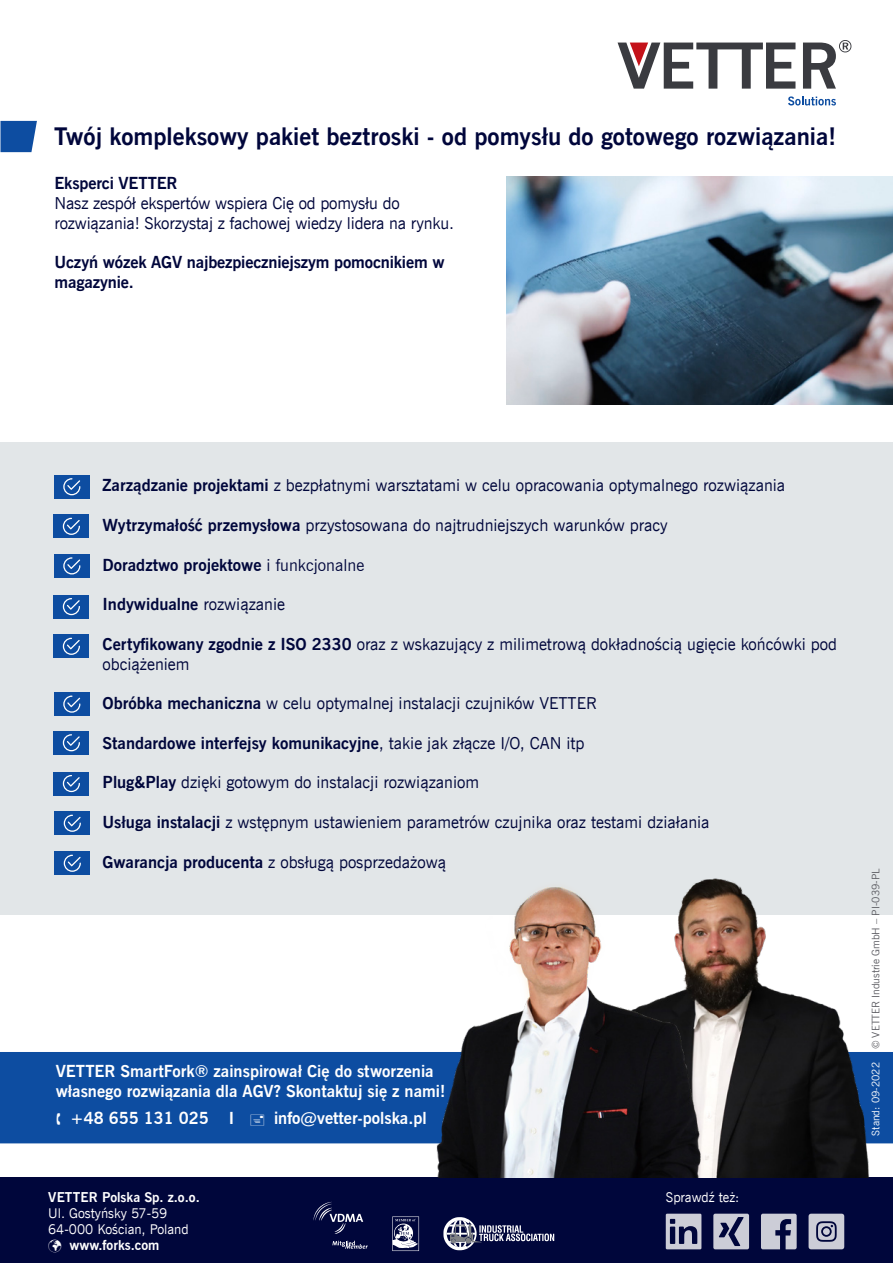
<style>
.page{position:relative;width:893px;height:1263px;background:#fff}
.page>*{position:absolute;margin:0;border:0;box-sizing:border-box;transform-origin:0 0}
.t1{font:24px "News Gothic Bd BT";color:#00063b}
.t2{font:16.5px/19.8px "News Gothic BT";color:#00063b}
.t3{font:16.5px/19.8px "News Gothic Bd BT";letter-spacing:-.01em;color:#00063b}
.t4{font:16.5px "News Gothic Bd BT";color:#fff}
.t5{font:700 16.5px "News Gothic BT";color:#fff}
.t6{font:700 16.5px "News Gothic BT";color:#00063b}
.t7{font:13.5px "News Gothic BT";color:#fff}
.t8{font:13.5px "News Gothic Bd BT";color:#fff}
.t9{font:700 13.5px "News Gothic BT";color:#fff}
.t10{font:10.5px "News Gothic BT";color:#5c5c62}
.s1{font-family:"News Gothic Bd BT"}
.s2{font-weight:400}
.s3{font-family:"News Gothic BT"}
.s4{color:#fff}
</style>
<div class="page">
<div style="left:0;top:442px;width:893px;height:472px;background:#e2e6e8"></div>
<svg style="left:0;top:121px;width:37px;height:31px"></svg>
<div style="left:54px;top:475px;width:35px;height:23px;background:#0d4da1"></div>
<svg style="left:63px;top:478px;width:17px;height:17px"></svg>
<div style="left:54px;top:595px;width:35px;height:23px;background:#0d4da1"></div>
<svg style="left:63px;top:598px;width:17px;height:17px"></svg>
<div style="left:54px;top:635px;width:35px;height:23px;background:#0d4da1"></div>
<svg style="left:63px;top:638px;width:17px;height:17px"></svg>
<div style="left:54px;top:692px;width:35px;height:24px;background:#0d4da1"></div>
<svg style="left:63px;top:695px;width:17px;height:18px"></svg>
<div style="left:54px;top:731px;width:35px;height:23px;background:#0d4da1"></div>
<svg style="left:63px;top:734px;width:17px;height:17px"></svg>
<div style="left:54px;top:772px;width:35px;height:23px;background:#0d4da1"></div>
<svg style="left:63px;top:775px;width:17px;height:17px"></svg>
<div style="left:54px;top:515px;width:35px;height:23px;background:#0d4da1"></div>
<svg style="left:63px;top:518px;width:17px;height:17px"></svg>
<div style="left:54px;top:554px;width:35px;height:24px;background:#0d4da1"></div>
<svg style="left:63px;top:557px;width:17px;height:17px"></svg>
<div style="left:55px;top:811px;width:35px;height:24px;background:#0d4da1"></div>
<svg style="left:64px;top:815px;width:17px;height:17px"></svg>
<div style="left:0;top:1178px;width:893px;height:85px;background:#00063b"></div>
<svg style="left:666px;top:1214px;width:35px;height:35px"></svg>
<svg style="left:761px;top:1214px;width:36px;height:35px"></svg>
<svg style="left:713px;top:1214px;width:36px;height:35px"></svg>
<svg style="left:808px;top:1214px;width:36px;height:35px"></svg>
<div style="left:0;top:1052px;width:893px;height:91px;background:#0d4da1"></div>
<div style="left:55px;top:851px;width:35px;height:24px;background:#0d4da1"></div>
<svg style="left:64px;top:855px;width:17px;height:17px"></svg>
<svg style="left:443px;top:1217px;width:111px;height:33px"></svg>
<svg style="left:313px;top:1202px;width:50px;height:32px"></svg>
<svg style="left:332px;top:1241px;width:36px;height:8px"></svg>
<svg style="left:392px;top:1216px;width:27px;height:35px"></svg>
<img style="left:783px;top:914px;width:110px;height:264px">
<img style="left:436px;top:878px;width:347px;height:300px">
<img style="left:506px;top:177px;width:387px;height:228px">
<svg style="left:788px;top:96px;width:48px;height:9px"></svg>
<svg style="left:803px;top:40px;width:48px;height:49px"></svg>
<svg style="left:618px;top:43px;width:177px;height:46px"></svg>
<p class="t1" style="left:54px;top:120px;width:783px">Twój kompleksowy pakiet beztroski - od pomysłu do gotowego rozwiązania!</p>
<p class="t3" style="left:55px;top:174px;width:125px">Eksperci VETTER</p>
<p class="t2" style="left:55px;top:193px;width:401px">Nasz zespół ekspertów wspiera Cię od pomysłu do rozwiązania! Skorzystaj z fachowej wiedzy lidera na rynku.</p>
<p class="t3" style="left:55px;top:253px;width:392px">Uczyń wózek AGV najbezpieczniejszym pomocnikiem w magazynie.</p>
<p class="t2" style="left:103px;top:476px;width:684px"><span class="s1">Zarządzanie projektami</span> z bezpłatnymi warsztatami w celu opracowania optymalnego rozwiązania</p>
<p class="t2" style="left:103px;top:515px;width:567px"><span class="s1">Wytrzymałość przemysłowa</span> przystosowana do najtrudniejszych warunków pracy</p>
<p class="t6" style="left:103px;top:555px;width:263px">Doradztwo projektowe <span class="s2">i funkcjonalne</span></p>
<p class="t3" style="left:103px;top:595px;width:184px">Indywidualne <span class="s3">rozwiązanie</span></p>
<p class="t2" style="left:103px;top:634px;width:736px"><span class="s1">Certyfikowany zgodnie z ISO 2330</span> oraz z wskazujący z milimetrową dokładnością ugięcie końcówki pod obciążeniem</p>
<p class="t2" style="left:103px;top:694px;width:496px"><span class="s1">Obróbka mechaniczna</span> w celu optymalnej instalacji czujników VETTER</p>
<p class="t3" style="left:103px;top:733px;width:483px">Standardowe interfejsy komunikacyjne<span class="s3">, takie jak złącze I/O, CAN itp</span></p>
<p class="t2" style="left:103px;top:773px;width:378px"><span class="s1">Plug&amp;Play</span> dzięki gotowym do instalacji rozwiązaniom</p>
<p class="t2" style="left:103px;top:812px;width:609px"><span class="s1">Usługa instalacji</span> z wstępnym ustawieniem parametrów czujnika oraz testami działania</p>
<p class="t2" style="left:103px;top:852px;width:345px"><span class="s1">Gwarancja producenta</span> z obsługą posprzedażową</p>
<p class="t4" style="left:56px;top:1060px;width:380px">VETTER SmartFork® zainspirował Cię do stworzenia</p>
<p class="t4" style="left:56px;top:1080px;width:391px">własnego rozwiązania dla AGV? Skontaktuj się z nami!</p>
<p class="t5" style="left:70px;top:1108px;width:166px">+48 655 131 025 I</p>
<p class="t5" style="left:274px;top:1108px;width:154px">info@vetter-polska.pl</p>
<p class="t8" style="left:48px;top:1188px;width:153px">VETTER Polska Sp. z.o.o.</p>
<p class="t7" style="left:666px;top:1188px;width:75px">Sprawdź też:</p>
<p class="t7" style="left:48px;top:1204px;width:121px">Ul. Gostyńsky 57-59</p>
<p class="t7" style="left:48px;top:1220px;width:142px">64-000 Kościan, Poland</p>
<p class="t9" style="left:48px;top:1237px;width:113px">✓ www.forks.com</p>
<p class="t10" style="left:869px;top:1135px;width:269px;rotate:-90deg"><span class="s4">Stand: 09-2022</span> © VETTER Industrie GmbH – PI-039-PL</p>
</div>
